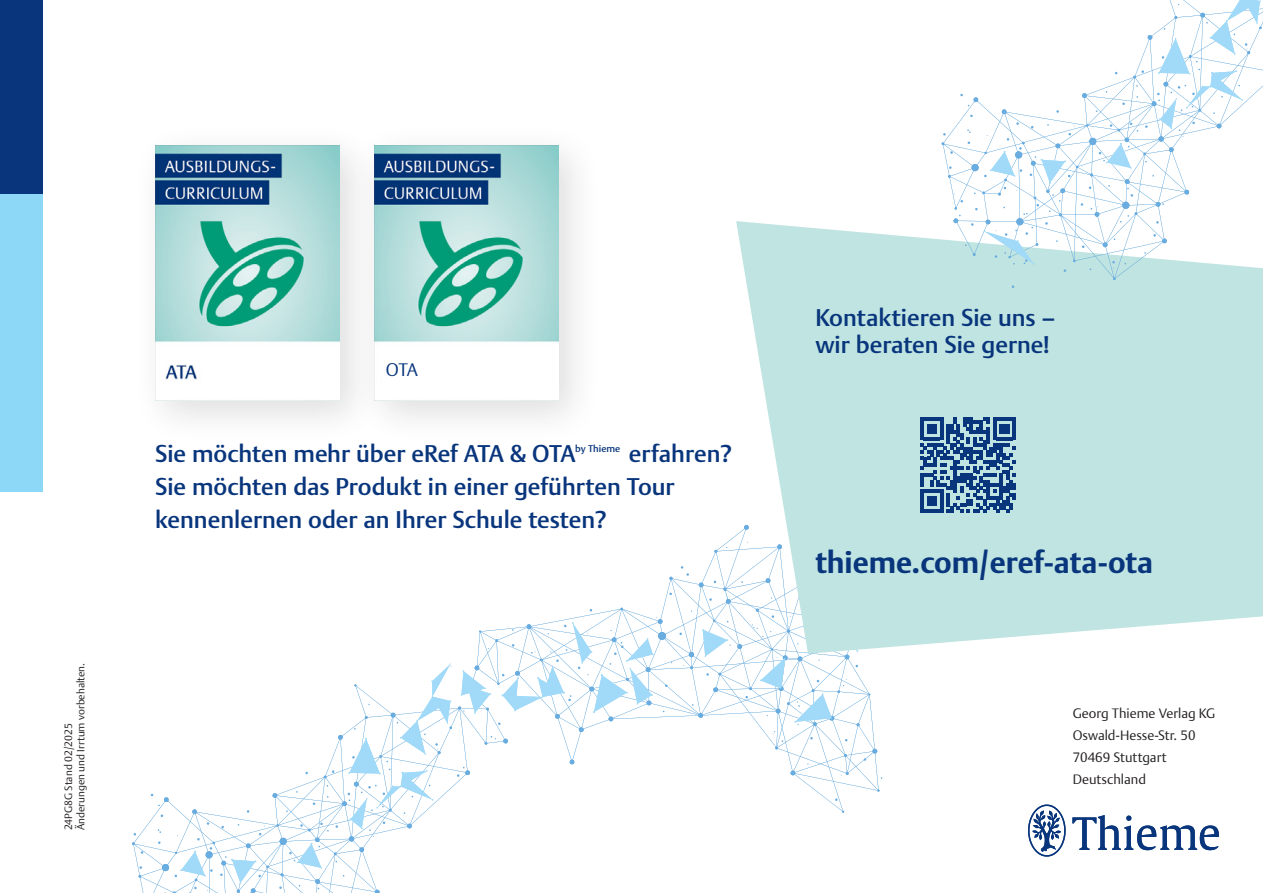
<style>
.page{position:relative;width:1263px;height:893px;background:#fff}
.page>*{position:absolute;margin:0;border:0;box-sizing:border-box;transform-origin:0 0}
.U2{font:700 30px "Thieme Argo 2011";color:#08357c}
.Button{font:500 24px/33px "Thieme Argo 2011";color:#08357c}
.t1{font:300 18px "Thieme Argo 2011";color:#08357c}
.Fließtext{font:300 13.5px "Thieme Argo 2011";color:#231f20}
.t2{font:300 10.5px "Thieme Argo 2011";color:#231f20}
.t3{font:500 9.75px "Thieme Argo 2011";color:#08357c}
</style>
<div class="page">
<svg style="left:132px;top:535px;width:604px;height:358px"></svg>
<svg style="left:681px;top:566px;width:8px;height:10px"></svg>
<svg style="left:158px;top:829px;width:3px;height:4px"></svg>
<svg style="left:174px;top:601px;width:684px;height:292px"></svg>
<svg style="left:400px;top:601px;width:458px;height:154px"></svg>
<img style="left:1028px;top:804px;width:191px;height:53px">
<div style="left:0;top:0;width:43px;height:194px;background:#08357c"></div>
<div style="left:0;top:194px;width:43px;height:297px;background:#8dd7f7"></div>
<svg style="left:736px;top:221px;width:527px;height:433px;fill:#bfe4e1"></svg>
<div style="left:351px;top:123px;width:252px;height:322px;background:#231f20;opacity:.15"></div>
<img style="left:384px;top:146px;width:174px;height:255px">
<div style="left:132px;top:123px;width:252px;height:322px;background:#231f20;opacity:.15"></div>
<img style="left:155px;top:146px;width:184px;height:255px">
<svg style="left:920px;top:417px;width:96px;height:96px"></svg>
<svg style="left:941px;top:93px;width:322px;height:187px"></svg>
<svg style="left:1112px;top:265px;width:3px;height:4px"></svg>
<svg style="left:967px;top:129px;width:4px;height:4px"></svg>
<svg style="left:983px;top:8px;width:280px;height:257px"></svg>
<svg style="left:1096px;top:0;width:165px;height:169px"></svg>
<div style="left:383px;top:353px;width:38px;height:29px;background:#fff"></div>
<p class="t2" style="left:74px;top:830px;width:169px;rotate:-90deg">Änderungen und Irrtum vorbehalten.</p>
<p class="t2" style="left:61px;top:830px;width:109px;rotate:-90deg">24PG8G Stand 02/2025</p>
<p class="t1" style="left:386px;top:357px;width:33px">OTA</p>
<p class="Button" style="left:155px;top:437px;width:422px">Sie möchten mehr über eRef ATA &amp; OTA</p>
<p class="Button" style="left:155px;top:437px;width:578px;text-indent:474px">erfahren?<br>Sie möchten das Produkt in einer geführten Tour kennenlernen oder an Ihrer Schule testen?</p>
<p class="t3" style="left:575px;top:442px;width:47px">by Thieme</p>
<p class="Button" style="left:815px;top:304px;width:241px;line-height:27px">Kontaktieren Sie uns – wir beraten Sie gerne!</p>
<p class="U2" style="left:815px;top:542px;width:339px">thieme.com/eref-ata-ota</p>
<p class="Fließtext" style="left:1073px;top:704px;width:144px">Georg Thieme Verlag KG</p>
<p class="Fließtext" style="left:1073px;top:726px;width:124px">Oswald-Hesse-Str. 50</p>
<p class="Fließtext" style="left:1073px;top:748px;width:95px">70469 Stuttgart</p>
<p class="Fließtext" style="left:1073px;top:771px;width:75px">Deutschland</p>
</div>
